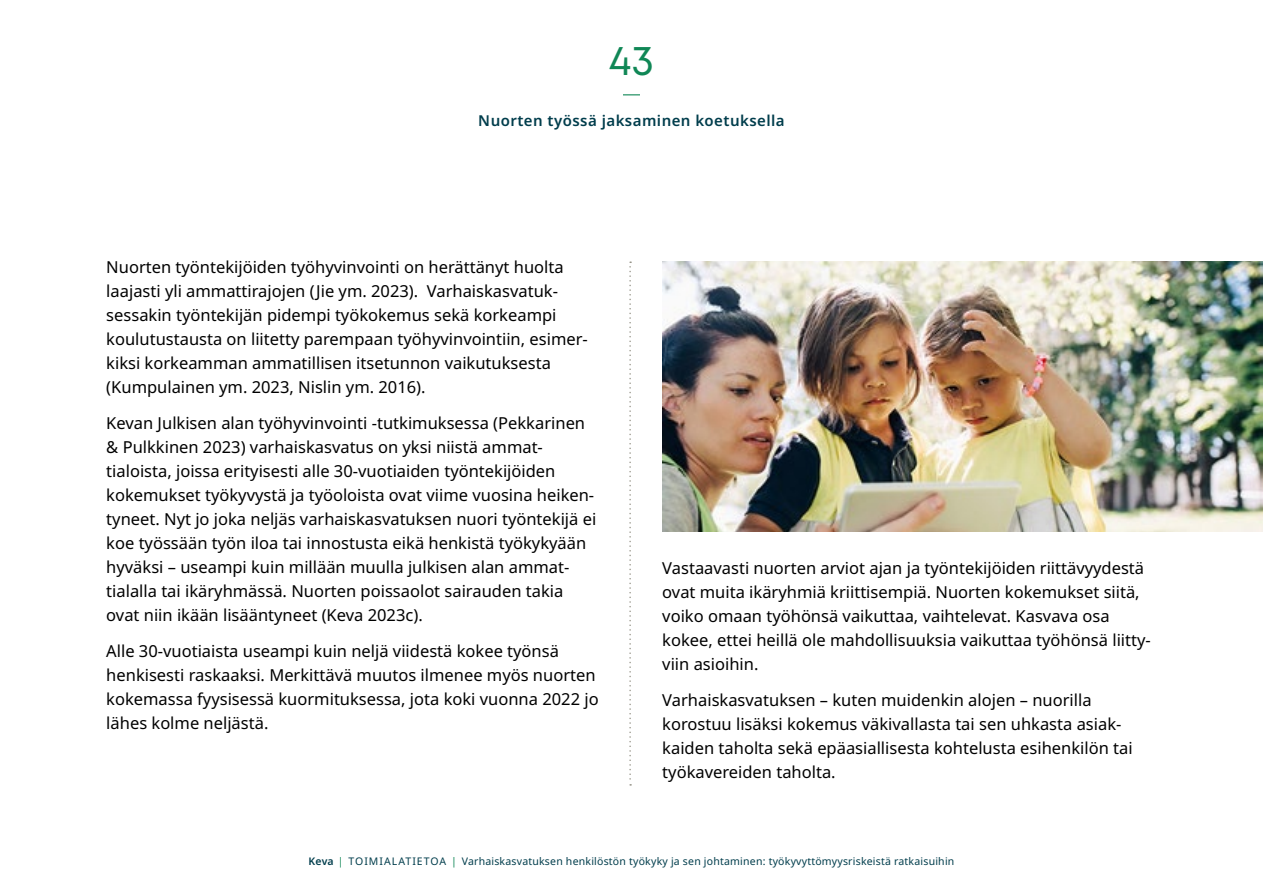
<style>
.page{position:relative;width:1263px;height:893px;background:#fff}
.page>*{position:absolute;margin:0;border:0;box-sizing:border-box;transform-origin:0 0}
.t1{font:42px "Mont";color:#108756}
.Leipis_Noto_Sans_Regular_11_16{font:16.5px/24px "Noto Sans";color:#000}
.t2{font:600 15px "Noto Sans";letter-spacing:.03em;color:#003d4c}
.t3{font:10.5px "Noto Sans";letter-spacing:.02em;color:#003d4c}
.s1{font-weight:600}
.s2{color:#108756}
</style>
<div class="page">
<svg style="left:623px;top:94px;width:17px;height:1px"></svg>
<img style="left:662px;top:261px;width:601px;height:270px">
<svg style="left:629px;top:261px;width:2px;height:525px"></svg>
<h1 class="t1" style="left:609px;top:34px;width:47px">43</h1>
<p class="t2" style="left:478px;top:110px;width:308px">Nuorten työssä jaksaminen koetuksella</p>
<p class="Leipis_Noto_Sans_Regular_11_16" style="left:106px;top:255px;width:483px">Nuorten työntekijöiden työhyvinvointi on herättänyt huolta laajasti yli ammattirajojen (Jie ym. 2023). Varhaiskasvatuk&shy;sessakin työntekijän pidempi työkokemus sekä korkeampi koulutustausta on liitetty parempaan työhyvinvointiin, esimer&shy;kiksi korkeamman ammatillisen itsetunnon vaikutuksesta (Kumpulainen ym. 2023, Nislin ym. 2016).</p>
<p class="Leipis_Noto_Sans_Regular_11_16" style="left:106px;top:411px;width:491px">Kevan Julkisen alan työhyvinvointi -tutkimuksessa (Pekkarinen &amp; Pulkkinen 2023) varhaiskasvatus on yksi niistä ammat&shy;tialoista, joissa erityisesti alle 30-vuotiaiden työntekijöiden kokemukset työkyvystä ja työoloista ovat viime vuosina heiken&shy;tyneet. Nyt jo joka neljäs varhaiskasvatuksen nuori työntekijä ei koe työssään työn iloa tai innostusta eikä henkistä työkykyään hyväksi – useampi kuin millään muulla julkisen alan ammat&shy;tialalla tai ikäryhmässä. Nuorten poissaolot sairauden takia ovat niin ikään lisääntyneet (Keva 2023c).</p>
<p class="Leipis_Noto_Sans_Regular_11_16" style="left:106px;top:639px;width:494px">Alle 30-vuotiaista useampi kuin neljä viidestä kokee työnsä henkisesti raskaaksi. Merkittävä muutos ilmenee myös nuorten kokemassa fyysisessä kuormituksessa, jota koki vuonna 2022 jo lähes kolme neljästä.</p>
<p class="Leipis_Noto_Sans_Regular_11_16" style="left:662px;top:557px;width:490px">Vastaavasti nuorten arviot ajan ja työntekijöiden riittävyydestä ovat muita ikäryhmiä kriittisempiä. Nuorten kokemukset siitä, voiko omaan työhönsä vaikuttaa, vaihtelevat. Kasvava osa kokee, ettei heillä ole mahdollisuuksia vaikuttaa työhönsä liitty&shy;viin asioihin.</p>
<p class="Leipis_Noto_Sans_Regular_11_16" style="left:662px;top:689px;width:472px">Varhaiskasvatuksen – kuten muidenkin alojen – nuorilla korostuu lisäksi kokemus väkivallasta tai sen uhkasta asiak&shy;kaiden taholta sekä epäasiallisesta kohtelusta esihenkilön tai työkavereiden taholta.</p>
<p class="t3" style="left:309px;top:854px;width:647px"><span class="s1">Keva</span> <span class="s2">|</span> TOIMIALATIETOA <span class="s2">|</span> Varhaiskasvatuksen henkilöstön työkyky ja sen johtaminen: työkyvyttömyysriskeistä ratkaisuihin</p>
</div>
